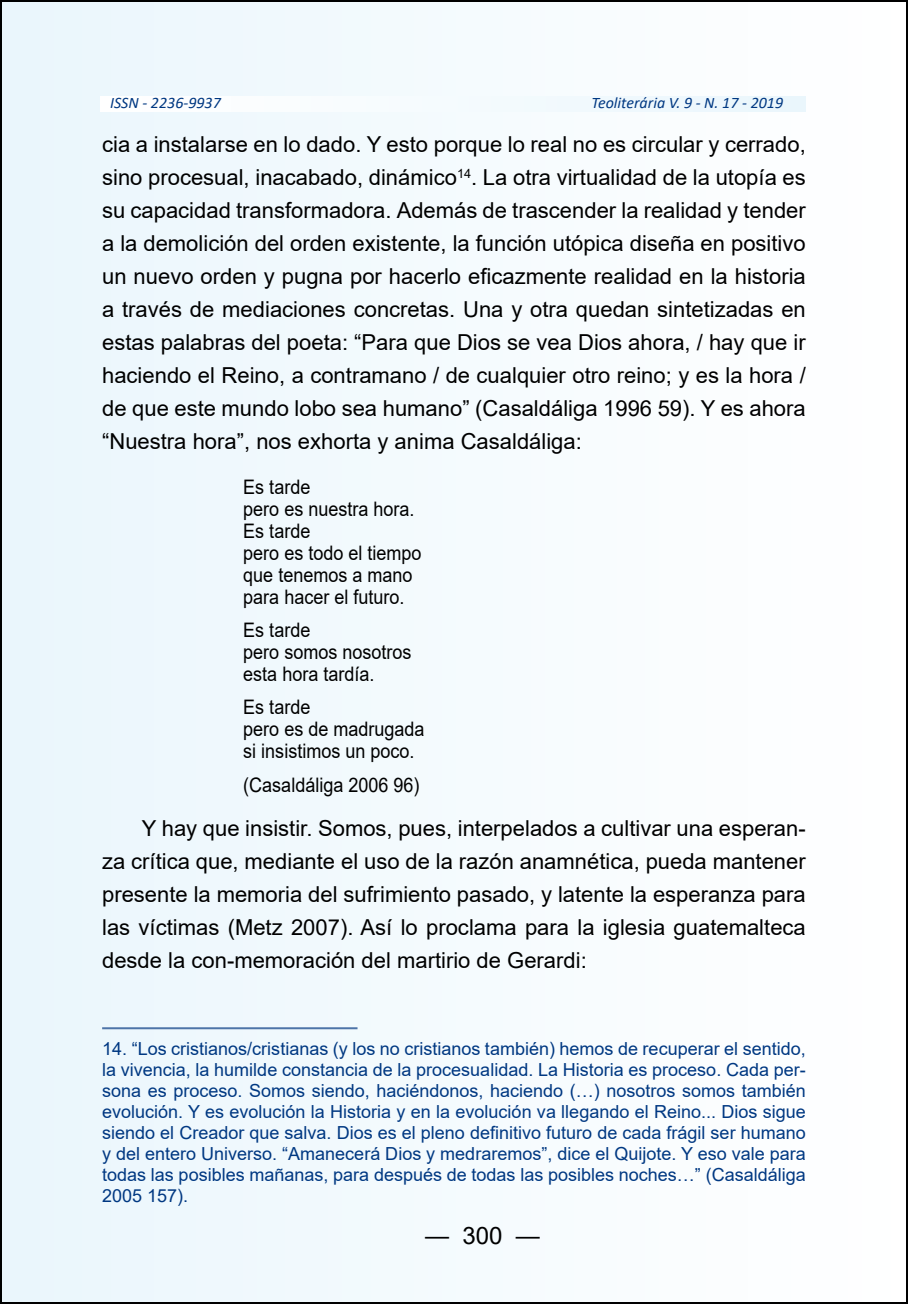
<style>
.page{position:relative;width:908px;height:1304px;background:#fff}
.page>*{position:absolute;margin:0;border:0;box-sizing:border-box;transform-origin:0 0}
.t1{font:24px "Arial";color:#000}
.t2{font:22px/33px "Arial";color:#000;text-align:justify}
.t3{font:20px/22px "Arial";color:#000;scale:.9 1}
.t4{font:18px/21px "Arial";color:#003882;text-align:justify}
.t5{font:italic 16px "Calibri";color:#003882}
</style>
<div class="page">
<div style="left:1px;top:1px;width:905px;height:1302px;background:#f4fbfe"></div>
<hr style="left:102px;top:1027px;width:255px;height:2px;background:#4d74a8">
<p class="t5" style="left:110px;top:92px;width:112px">ISSN - 2236-9937</p>
<p class="t5" style="left:591px;top:92px;width:193px">Teoliterária V. 9 - N. 17 - 2019</p>
<p class="t2" style="left:102px;top:128px;width:705px">cia a instalarse en lo dado. Y esto porque lo real no es circular y cerrado, sino procesual, inacabado, dinámico<sup>14</sup>. La otra virtualidad de la utopía es su capacidad transformadora. Además de trascender la realidad y tender a la demolición del orden existente, la función utópica diseña en positivo un nuevo orden y pugna por hacerlo eficazmente realidad en la historia a través de mediaciones concretas. Una y otra quedan sintetizadas en estas palabras del poeta: “Para que Dios se vea Dios ahora, / hay que ir haciendo el Reino, a contramano / de cualquier otro reino; y es la hora / de que este mundo lobo sea humano” (Casaldáliga 1996 59). Y es ahora “Nuestra hora”, nos exhorta y anima Casaldáliga:</p>
<p class="t3" style="left:243px;top:476px;width:199px">Es tarde<br>pero es nuestra hora.<br>Es tarde<br>pero es todo el tiempo que tenemos a mano para hacer el futuro.</p>
<p class="t3" style="left:243px;top:619px;width:188px">Es tarde<br>pero somos nosotros esta hora tardía.</p>
<p class="t3" style="left:243px;top:696px;width:203px">Es tarde<br>pero es de madrugada si insistimos un poco.</p>
<p class="t3" style="left:243px;top:774px;width:197px">(Casaldáliga 2006 96)</p>
<p class="t2" style="left:102px;top:812px;width:704px;text-indent:40px">Y hay que insistir. Somos, pues, interpelados a cultivar una esperan&shy;za crítica que, mediante el uso de la razón anamnética, pueda mantener presente la memoria del sufrimiento pasado, y latente la esperanza para las víctimas (Metz 2007). Así lo proclama para la iglesia guatemalteca desde la con-memoración del martirio de Gerardi:</p>
<p class="t4" style="left:102px;top:1038px;width:704px">14. “Los cristianos/cristianas (y los no cristianos también) hemos de recuperar el sentido, la vivencia, la humilde constancia de la procesualidad. La Historia es proceso. Cada per&shy;sona es proceso. Somos siendo, haciéndonos, haciendo (…) nosotros somos también evolución. Y es evolución la Historia y en la evolución va llegando el Reino... Dios sigue siendo el Creador que salva. Dios es el pleno definitivo futuro de cada frágil ser humano y del entero Universo. “Amanecerá Dios y medraremos”, dice el Quijote. Y eso vale para todas las posibles mañanas, para después de todas las posibles noches…” (Casaldáliga 2005 157).</p>
<p class="t1" style="left:425px;top:1218px;width:116px">— 300 —</p>
</div>
